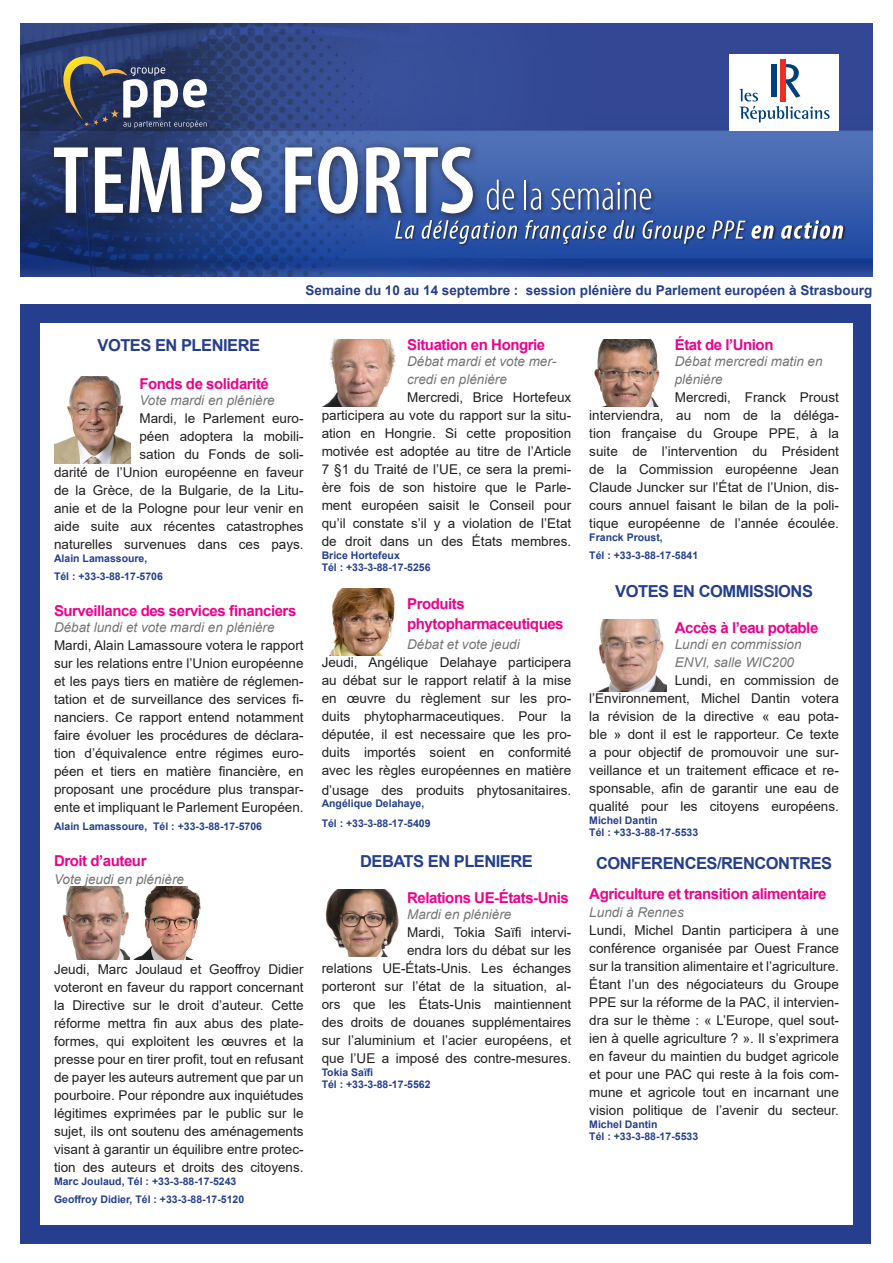
<style>
.page{position:relative;width:893px;height:1263px;background:#fff}
.page>*{position:absolute;margin:0;border:0;box-sizing:border-box;transform-origin:0 0}
.t1{font:700 16.5px "Arial";letter-spacing:-.03em;color:#253f8e}
.t2{font:700 15px "Arial";letter-spacing:-.03em;color:#ed028c}
.t3{font:13.5px/18px "Arial";color:#231f20;text-align:justify}
.t4{font:italic 13.5px/18px "Arial";color:#757575}
.t5{font:700 13.5px "Arial";color:#253f8e}
.t6{font:700 10.5px "Arial";color:#253f8e}
</style>
<div class="page">
<img style="left:21px;top:24px;width:851px;height:253px">
<div style="left:729px;top:54px;width:110px;height:77px;background:#fff"></div>
<div style="left:21px;top:304px;width:850px;height:939px;background:#253f8e"></div>
<div style="left:41px;top:323px;width:812px;height:902px;background:#fff"></div>
<div style="left:48px;top:141px;width:435px;height:82px;background:#231f20;opacity:.75"></div>
<svg style="left:54px;top:147px;width:34px;height:66px"></svg>
<svg style="left:95px;top:147px;width:28px;height:66px"></svg>
<svg style="left:129px;top:147px;width:53px;height:66px"></svg>
<svg style="left:191px;top:147px;width:71px;height:66px"></svg>
<svg style="left:285px;top:147px;width:27px;height:66px"></svg>
<svg style="left:318px;top:147px;width:40px;height:67px"></svg>
<svg style="left:366px;top:147px;width:107px;height:66px"></svg>
<div style="left:485px;top:178px;width:171px;height:37px;background:#231f20;opacity:.75"></div>
<svg style="left:487px;top:180px;width:27px;height:30px"></svg>
<hr style="left:525px;top:180px;width:1px;height:30px;background:#fff">
<svg style="left:531px;top:188px;width:10px;height:22px"></svg>
<svg style="left:551px;top:182px;width:100px;height:28px;background:#617aaf"></svg>
<div style="left:395px;top:220px;width:451px;height:27px;background:#231f20;opacity:.75"></div>
<svg style="left:395px;top:221px;width:19px;height:18px"></svg>
<svg style="left:422px;top:220px;width:95px;height:24px;background:#5873ab"></svg>
<svg style="left:525px;top:220px;width:81px;height:24px;background:#546faa"></svg>
<svg style="left:614px;top:220px;width:21px;height:19px"></svg>
<svg style="left:643px;top:220px;width:62px;height:24px"></svg>
<svg style="left:712px;top:221px;width:33px;height:18px"></svg>
<svg style="left:751px;top:225px;width:23px;height:14px"></svg>
<svg style="left:781px;top:220px;width:62px;height:19px"></svg>
<svg style="left:58px;top:56px;width:149px;height:72px;background:#535c73"></svg>
<svg style="left:739px;top:64px;width:91px;height:58px"></svg>
<div style="left:780px;top:59px;width:6px;height:42px;background:#ee2e22"></div>
<div style="left:771px;top:64px;width:5px;height:33px;background:#00407c"></div>
<img style="left:54px;top:376px;width:77px;height:88px">
<img style="left:62px;top:887px;width:68px;height:72px">
<svg style="left:134px;top:887px;width:67px;height:72px"></svg>
<img style="left:323px;top:339px;width:73px;height:67px">
<img style="left:325px;top:889px;width:74px;height:67px">
<img style="left:594px;top:339px;width:66px;height:67px">
<img style="left:598px;top:619px;width:68px;height:72px">
<img style="left:329px;top:589px;width:66px;height:67px">
<p class="t5" style="left:305px;top:281px;width:568px">Semaine du 10 au 14 septembre : session plénière du Parlement européen à Strasbourg</p>
<p class="t1" style="left:98px;top:334px;width:164px">VOTES EN PLENIERE</p>
<p class="t2" style="left:139px;top:373px;width:131px">Fonds de solidarité</p>
<p class="t4" style="left:139px;top:392px;width:137px">Vote mardi en plénière</p>
<p class="t3" style="left:54px;top:409px;width:251px;text-align:right">Mardi, le Parlement euro-<br>péen adoptera la mobili-<br>sation du Fonds de soli-<br>darité de l’Union européenne en faveur de la Grèce, de la Bulgarie, de la Litu&shy;anie et de la Pologne pour leur venir en aide suite aux récentes catastrophes naturelles survenues dans ces pays.</p>
<p class="t6" style="left:54px;top:551px;width:95px">Alain Lamassoure,</p>
<p class="t6" style="left:54px;top:569px;width:110px">Tél : +33-3-88-17-5706</p>
<p class="t2" style="left:54px;top:600px;width:244px">Surveillance des services financiers</p>
<p class="t4" style="left:54px;top:618px;width:222px">Débat lundi et vote mardi en plénière</p>
<p class="t3" style="left:54px;top:636px;width:251px">Mardi, Alain Lamassoure votera le rapport sur les relations entre l’Union européenne et les pays tiers en matière de réglemen&shy;tation et de surveillance des services fi&shy;nanciers. Ce rapport entend notamment faire évoluer les procédures de déclara&shy;tion d’équivalence entre régimes euro&shy;péen et tiers en matière financière, en proposant une procédure plus transpar&shy;ente et impliquant le Parlement Européen.</p>
<p class="t6" style="left:54px;top:819px;width:210px">Alain Lamassoure, Tél : +33-3-88-17-5706</p>
<p class="t2" style="left:54px;top:850px;width:94px">Droit d’auteur</p>
<p class="t4" style="left:54px;top:870px;width:132px">Vote jeudi en plénière</p>
<p class="t3" style="left:54px;top:960px;width:251px">Jeudi, Marc Joulaud et Geoffroy Didier voteront en faveur du rapport concernant la Directive sur le droit d’auteur. Cette réforme mettra fin aux abus des plate&shy;formes, qui exploitent les œuvres et la presse pour en tirer profit, tout en refusant de payer les auteurs autrement que par un pourboire. Pour répondre aux inquiétudes légitimes exprimées par le public sur le sujet, ils ont soutenu des aménagements visant à garantir un équilibre entre protec&shy;tion des auteurs et droits des citoyens.</p>
<p class="t6" style="left:54px;top:1173px;width:184px">Marc Joulaud, Tél : +33-3-88-17-5243</p>
<p class="t6" style="left:54px;top:1191px;width:192px">Geoffroy Didier, Tél : +33-3-88-17-5120</p>
<p class="t2" style="left:407px;top:334px;width:140px">Situation en Hongrie</p>
<p class="t4" style="left:407px;top:353px;width:151px">Débat mardi et vote mer&shy;credi en plénière</p>
<p class="t3" style="left:322px;top:388px;width:251px;text-indent:85px">Mercredi, Brice Hortefeux participera au vote du rapport sur la situ&shy;ation en Hongrie. Si cette proposition motivée est adoptée au titre de l’Article 7 §1 du Traité de l’UE, ce sera la premi&shy;ère fois de son histoire que le Parle&shy;ment européen saisit le Conseil pour qu’il constate s’il y a violation de l’Etat de droit dans un des États membres.</p>
<p class="t6" style="left:322px;top:548px;width:80px">Brice Hortefeux</p>
<p class="t6" style="left:322px;top:560px;width:110px">Tél : +33-3-88-17-5256</p>
<p class="t2" style="left:407px;top:593px;width:59px">Produits</p>
<p class="t2" style="left:407px;top:613px;width:158px">phytopharmaceutiques</p>
<p class="t4" style="left:407px;top:635px;width:114px">Débat et vote jeudi</p>
<p class="t3" style="left:322px;top:653px;width:251px">Jeudi, Angélique Delahaye participera au débat sur le rapport relatif à la mise en œuvre du règlement sur les pro&shy;duits phytopharmaceutiques. Pour la députée, il est necessaire que les pro&shy;duits importés soient en conformité avec les règles européennes en matière</p>
<p class="t3" style="left:322px;top:781px;width:251px">d’usage des produits phytosanitaires.</p>
<p class="t6" style="left:322px;top:796px;width:104px">Angélique Delahaye,</p>
<p class="t6" style="left:322px;top:816px;width:110px">Tél : +33-3-88-17-5409</p>
<p class="t1" style="left:360px;top:849px;width:174px">DEBATS EN PLENIERE</p>
<p class="t2" style="left:407px;top:887px;width:163px">Relations UE-États-Unis</p>
<p class="t4" style="left:407px;top:905px;width:106px">Mardi en plénière</p>
<p class="t3" style="left:322px;top:923px;width:251px;text-align:right">Mardi, Tokia Saïfi intervi-<br>endra lors du débat sur les<br>relations UE-États-Unis. Les échanges porteront sur l’état de la situation, al&shy;ors que les États-Unis maintiennent des droits de douanes supplémentaires sur l’aluminium et l’acier européens, et que l’UE a imposé des contre-mesures.</p>
<p class="t6" style="left:322px;top:1064px;width:53px">Tokia Saïfi</p>
<p class="t6" style="left:322px;top:1077px;width:110px">Tél : +33-3-88-17-5562</p>
<p class="t2" style="left:675px;top:334px;width:100px">État de l’Union</p>
<p class="t4" style="left:675px;top:353px;width:149px">Débat mercredi matin en plénière</p>
<p class="t3" style="left:589px;top:388px;width:251px;text-indent:85px">Mercredi, Franck Proust interviendra, au nom de la déléga&shy;tion française du Groupe PPE, à la suite de l’intervention du Président de la Commission européenne Jean Claude Juncker sur l’État de l’Union, dis&shy;cours annuel faisant le bilan de la poli&shy;tique européenne de l’année écoulée.</p>
<p class="t6" style="left:589px;top:530px;width:75px">Franck Proust,</p>
<p class="t6" style="left:589px;top:548px;width:110px">Tél : +33-3-88-17-5841</p>
<p class="t1" style="left:615px;top:579px;width:199px">VOTES EN COMMISSIONS</p>
<p class="t2" style="left:675px;top:617px;width:145px">Accès à l’eau potable</p>
<p class="t4" style="left:675px;top:635px;width:128px">Lundi en commission<br>ENVI, salle WIC200</p>
<p class="t3" style="left:589px;top:671px;width:251px;text-indent:85px">Lundi, en commission de l’Environnement, Michel Dantin votera la révision de la directive « eau pota&shy;ble » dont il est le rapporteur. Ce texte a pour objectif de promouvoir une sur&shy;veillance et un traitement efficace et re&shy;sponsable, afin de garantir une eau de qualité pour les citoyens européens.</p>
<p class="t6" style="left:589px;top:812px;width:70px">Michel Dantin</p>
<p class="t6" style="left:589px;top:825px;width:110px">Tél : +33-3-88-17-5533</p>
<p class="t1" style="left:596px;top:851px;width:238px">CONFERENCES/RENCONTRES</p>
<p class="t2" style="left:589px;top:883px;width:239px">Agriculture et transition alimentaire</p>
<p class="t4" style="left:589px;top:903px;width:96px">Lundi à Rennes</p>
<p class="t3" style="left:589px;top:921px;width:251px">Lundi, Michel Dantin participera à une conférence organisée par Ouest France sur la transition alimentaire et l’agriculture.<br>Étant l’un des négociateurs du Groupe PPE sur la réforme de la PAC, il intervien&shy;dra sur le thème : « L’Europe, quel sout&shy;ien à quelle agriculture ? ». Il s’exprimera en faveur du maintien du budget agricole et pour une PAC qui reste à la fois com&shy;mune et agricole tout en incarnant une vision politique de l’avenir du secteur.</p>
<p class="t6" style="left:589px;top:1117px;width:70px">Michel Dantin</p>
<p class="t6" style="left:589px;top:1129px;width:110px">Tél : +33-3-88-17-5533</p>
</div>
